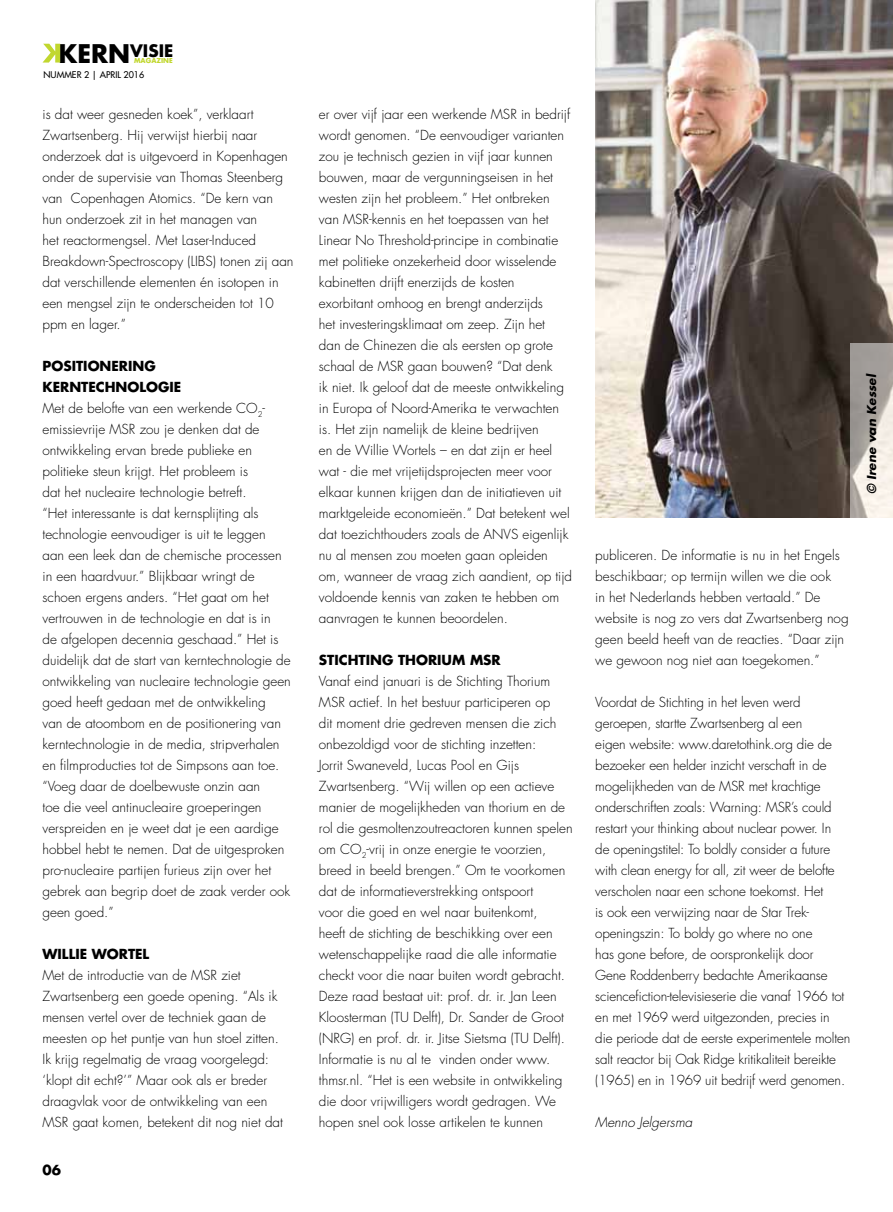
<style>
.page{position:relative;width:893px;height:1212px;background:#fff}
.page>*{position:absolute;margin:0;border:0;box-sizing:border-box;transform-origin:0 0}
.t1{font:700 25.05px "Futura";color:#000}
.t2{font:700 16.8px "Futura";color:#000}
.t3{font:300 13.5px/21px "Futura";color:#000}
.t4{font:700 13.5px "Futura";color:#000}
.t5{font:italic 300 13.5px "Futura";color:#000}
.t6{font:italic 700 12px "Futura";color:#000}
.t7{font:9px "Futura";color:#000}
.t8{font:700 6.6px "Futura";color:#c1d72f}
.s1{font-weight:700}
</style>
<div class="page">
<svg style="left:43px;top:44px;width:17px;height:19px"></svg>
<img style="left:595px;top:0;width:298px;height:518px">
<svg style="left:850px;top:343px;width:43px;height:175px;background:#c4beb8"></svg>
<h1 class="t1" style="left:59px;top:36px;width:19px">KERN</h1>
<p class="t2" style="left:130px;top:39px;width:10px">VISIE</p>
<p class="t8" style="left:134px;top:56px;width:40px">MAGAZINE</p>
<p class="t7" style="left:44px;top:69px;width:102px">NUMMER 2 | APRIL 2016</p>
<p class="t3" style="left:43px;top:104px;width:253px">is dat weer gesneden koek”, verklaart Zwartsenberg. Hij verwijst hierbij naar onderzoek dat is uitgevoerd in Kopenhagen onder de supervisie van Thomas Steenberg van Copenhagen Atomics. “De kern van hun onderzoek zit in het managen van<br>het reactormengsel. Met Laser-Induced Breakdown-Spectroscopy (LIBS) tonen zij aan dat verschillende elementen én isotopen in een mengsel zijn te onderscheiden tot 10 ppm en lager.”</p>
<p class="t3" style="left:43px;top:356px;width:250px"><span class="s1">POSITIONERING KERNTECHNOLOGIE<br></span>Met de belofte van een werkende CO<sub>2</sub>- emissievrije MSR zou je denken dat de ontwikkeling ervan brede publieke en politieke steun krijgt. Het probleem is<br>dat het nucleaire technologie betreft.<br>“Het interessante is dat kernsplijting als technologie eenvoudiger is uit te leggen<br>aan een leek dan de chemische processen in een haardvuur.” Blijkbaar wringt de schoen ergens anders. “Het gaat om het vertrouwen in de technologie en dat is in<br>de afgelopen decennia geschaad.” Het is duidelijk dat de start van kerntechnologie de ontwikkeling van nucleaire technologie geen goed heeft gedaan met de ontwikkeling<br>van de atoombom en de positionering van kerntechnologie in de media, stripverhalen en filmproducties tot de Simpsons aan toe. “Voeg daar de doelbewuste onzin aan<br>toe die veel antinucleaire groeperingen verspreiden en je weet dat je een aardige hobbel hebt te nemen. Dat de uitgesproken pro-nucleaire partijen furieus zijn over het gebrek aan begrip doet de zaak verder ook geen goed.”</p>
<p class="t4" style="left:43px;top:944px;width:106px">WILLIE WORTEL</p>
<p class="t3" style="left:43px;top:965px;width:242px">Met de introductie van de MSR ziet Zwartsenberg een goede opening. “Als ik mensen vertel over de techniek gaan de meesten op het puntje van hun stoel zitten.<br>Ik krijg regelmatig de vraag voorgelegd: ‘klopt dit echt?’” Maar ook als er breder draagvlak voor de ontwikkeling van een MSR gaat komen, betekent dit nog niet dat</p>
<p class="t4" style="left:43px;top:1160px;width:20px">06</p>
<p class="t3" style="left:319px;top:104px;width:255px">er over vijf jaar een werkende MSR in bedrijf wordt genomen. “De eenvoudiger varianten zou je technisch gezien in vijf jaar kunnen bouwen, maar de vergunningseisen in het westen zijn het probleem.” Het ontbreken van MSR-kennis en het toepassen van het Linear No Threshold-principe in combinatie met politieke onzekerheid door wisselende kabinetten drijft enerzijds de kosten exorbitant omhoog en brengt anderzijds<br>het investeringsklimaat om zeep. Zijn het<br>dan de Chinezen die als eersten op grote schaal de MSR gaan bouwen? “Dat denk<br>ik niet. Ik geloof dat de meeste ontwikkeling in Europa of Noord-Amerika te verwachten is. Het zijn namelijk de kleine bedrijven<br>en de Willie Wortels – en dat zijn er heel wat - die met vrijetijdsprojecten meer voor elkaar kunnen krijgen dan de initiatieven uit marktgeleide economieën.” Dat betekent wel dat toezichthouders zoals de ANVS eigenlijk nu al mensen zou moeten gaan opleiden om, wanneer de vraag zich aandient, op tijd voldoende kennis van zaken te hebben om aanvragen te kunnen beoordelen.</p>
<p class="t4" style="left:319px;top:651px;width:163px">STICHTING THORIUM MSR</p>
<p class="t3" style="left:319px;top:671px;width:255px">Vanaf eind januari is de Stichting Thorium MSR actief. In het bestuur participeren op<br>dit moment drie gedreven mensen die zich onbezoldigd voor de stichting inzetten:<br>Jorrit Swaneveld, Lucas Pool en Gijs Zwartsenberg. “Wij willen op een actieve manier de mogelijkheden van thorium en de rol die gesmoltenzoutreactoren kunnen spelen om CO<sub>2</sub>-vrij in onze energie te voorzien, breed in beeld brengen.” Om te voorkomen dat de informatieverstrekking ontspoort<br>voor die goed en wel naar buitenkomt,<br>heeft de stichting de beschikking over een wetenschappelijke raad die alle informatie checkt voor die naar buiten wordt gebracht.<br>Deze raad bestaat uit: prof. dr. ir. Jan Leen Kloosterman (TU Delft), Dr. Sander de Groot (NRG) en prof. dr. ir. Jitse Sietsma (TU Delft).<br>Informatie is nu al te vinden onder www. thmsr.nl. “Het is een website in ontwikkeling die door vrijwilligers wordt gedragen. We hopen snel ook losse artikelen te kunnen</p>
<p class="t6" style="left:863px;top:494px;width:122px;rotate:-90deg">© Irene van Kessel</p>
<p class="t3" style="left:595px;top:545px;width:255px">publiceren. De informatie is nu in het Engels beschikbaar; op termijn willen we die ook<br>in het Nederlands hebben vertaald.” De website is nog zo vers dat Zwartsenberg nog geen beeld heeft van de reacties. “Daar zijn we gewoon nog niet aan toegekomen.”</p>
<p class="t3" style="left:595px;top:692px;width:256px">Voordat de Stichting in het leven werd geroepen, startte Zwartsenberg al een<br>eigen website: www.daretothink.org die de bezoeker een helder inzicht verschaft in de mogelijkheden van de MSR met krachtige onderschriften zoals: Warning: MSR’s could restart your thinking about nuclear power. In<br>de openingstitel: To boldly consider a future with clean energy for all, zit weer de belofte verscholen naar een schone toekomst. Het<br>is ook een verwijzing naar de Star Trek&shy;openingszin: To boldy go where no one<br>has gone before, de oorspronkelijk door<br>Gene Roddenberry bedachte Amerikaanse sciencefiction-televisieserie die vanaf 1966 tot en met 1969 werd uitgezonden, precies in die periode dat de eerste experimentele molten salt reactor bij Oak Ridge kritikaliteit bereikte (1965) en in 1969 uit bedrijf werd genomen.</p>
<p class="t5" style="left:595px;top:1113px;width:99px">Menno Jelgersma</p>
</div>
